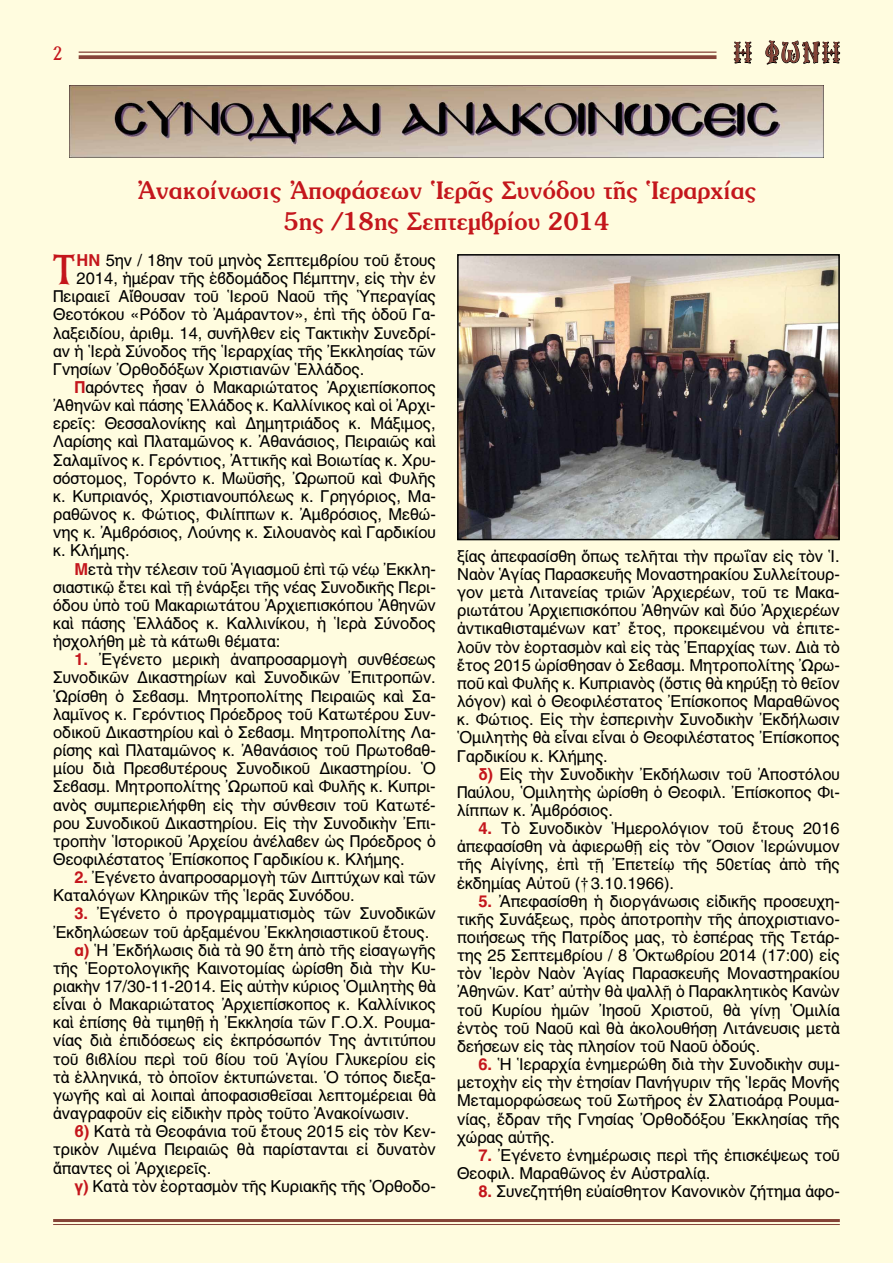
<style>
.page{position:relative;width:893px;height:1263px;background:#fffcdf}
.page>*{position:absolute;margin:0;border:0;box-sizing:border-box;transform-origin:0 0}
.t1{font:42.3px "BYZIMAK";color:#c4161c}
.t2{font:27px "Mg Agia Sofia UC Normal";color:#854337}
.t3{font:24px/30.6px "CTOS Souvenir Medium Test 1";color:#c4161c;text-align:center}
.t4{font:19.5px "BYZIMAK";color:#c4161c}
.t5{font:16.5px/18.1px "CTOS Helvetica Regular Test 1";color:#000;text-align:justify}
.s1{font-family:"CTOS Helvetica Bold Test 1";color:#c4161c}
.s2{font-family:"CTOS New Times Roman Test 1"}
</style>
<div class="page">
<hr style="left:79px;top:52px;width:637px;height:1px;background:#854337">
<svg style="left:79px;top:55px;width:637px;height:4px;background:#8d5043"></svg>
<hr style="left:53px;top:1219px;width:787px;height:3px;background:#854337">
<hr style="left:53px;top:1224px;width:787px;height:1px;background:#854337">
<svg style="left:734px;top:41px;width:18px;height:23px"></svg>
<svg style="left:765px;top:40px;width:75px;height:25px;background:#aba995"></svg>
<img style="left:70px;top:85px;width:753px;height:72px">
<img style="left:460px;top:257px;width:377px;height:280px">
<div style="left:457px;top:254px;width:383px;height:286px;border:2px solid #000"></div>
<p class="t4" style="left:53px;top:42px;width:11px">2</p>
<h2 class="t2" style="left:734px;top:41px;width:108px">Η ΦΩΝΗ</h2>
<h3 class="t3" style="left:137px;top:175px;width:621px">Ἀνακοίνωσις Ἀποφάσεων Ἱερᾶς Συνόδου τῆς Ἱεραρχίας<br>5ης /18ης Σεπτεμβρίου 2014</h3>
<h1 class="t1" style="left:52px;top:244px;width:26px">Τ</h1>
<p class="t5" style="left:77px;top:251px;width:361px"><span class="s1">ΗΝ</span> 5ην / 18ην τοῦ μηνὸς Σεπτεμβρίου τοῦ ἔτους</p>
<p class="t5" style="left:77px;top:269px;width:361px">2014, ἡμέραν τῆς ἑβδομάδος Πέμπτην, εἰς τὴν ἐν</p>
<p class="t5" style="left:53px;top:287px;width:384px">Πειραιεῖ Αἴθουσαν τοῦ Ἱεροῦ Ναοῦ τῆς Ὑπεραγίας</p>
<p class="t5" style="left:53px;top:305px;width:384px">Θεοτόκου «Ρόδον τὸ Ἀμάραντον», ἐπὶ τῆς ὁδοῦ Γα-</p>
<p class="t5" style="left:53px;top:324px;width:384px">λαξειδίου, ἀριθμ. 14, συνῆλθεν εἰς Τακτικὴν Συνεδρί-</p>
<p class="t5" style="left:53px;top:342px;width:384px">αν ἡ Ἱερὰ Σύνοδος τῆς Ἱεραρχίας τῆς Ἐκκλησίας τῶν</p>
<p class="t5" style="left:53px;top:360px;width:313px">Γνησίων Ὀρθοδόξων Χριστιανῶν Ἑλλάδος.</p>
<p class="t5" style="left:74px;top:378px;width:363px"><span class="s1">Π</span>αρόντες ἦσαν ὁ Μακαριώτατος Ἀρχιεπίσκοπος</p>
<p class="t5" style="left:53px;top:396px;width:384px">Ἀθηνῶν καὶ πάσης Ἑλλάδος κ. Καλλίνικος καὶ οἱ Ἀρχι-</p>
<p class="t5" style="left:53px;top:414px;width:384px">ερεῖς: Θεσσαλονίκης καὶ Δημητριάδος κ. Μάξιμος,</p>
<p class="t5" style="left:53px;top:433px;width:384px">Λαρίσης καὶ Πλαταμῶνος κ. Ἀθανάσιος, Πειραιῶς καὶ</p>
<p class="t5" style="left:53px;top:451px;width:384px">Σαλαμῖνος κ. Γερόντιος, Ἀττικῆς καὶ Βοιωτίας κ. Χρυ-</p>
<p class="t5" style="left:53px;top:469px;width:384px">σόστομος, Τορόντο κ. Μωϋσῆς, Ὠρωποῦ καὶ Φυλῆς</p>
<p class="t5" style="left:53px;top:487px;width:384px">κ. Κυπριανός, Χριστιανουπόλεως κ. Γρηγόριος, Μα-</p>
<p class="t5" style="left:53px;top:505px;width:384px">ραθῶνος κ. Φώτιος, Φιλίππων κ. Ἀμβρόσιος, Μεθώ-</p>
<p class="t5" style="left:53px;top:523px;width:384px">νης κ. Ἀμβρόσιος, Λούνης κ. Σιλουανὸς καὶ Γαρδικίου</p>
<p class="t5" style="left:53px;top:541px;width:78px">κ. Κλήμης.</p>
<p class="t5" style="left:74px;top:560px;width:363px"><span class="s1">Μ</span>ετὰ τὴν τέλεσιν τοῦ Ἁγιασμοῦ ἐπὶ τῷ νέῳ Ἐκκλη-</p>
<p class="t5" style="left:53px;top:578px;width:384px">σιαστικῷ ἔτει καὶ τῇ ἐνάρξει τῆς νέας Συνοδικῆς Περι-</p>
<p class="t5" style="left:53px;top:596px;width:384px">όδου ὑπὸ τοῦ Μακαριωτάτου Ἀρχιεπισκόπου Ἀθηνῶν</p>
<p class="t5" style="left:53px;top:614px;width:384px">καὶ πάσης Ἑλλάδος κ. Καλλινίκου, ἡ Ἱερὰ Σύνοδος</p>
<p class="t5" style="left:53px;top:632px;width:229px">ἠσχολήθη μὲ τὰ κάτωθι θέματα:</p>
<p class="t5" style="left:53px;top:650px;width:384px;text-indent:21px"><span class="s1">1.</span> Ἐγένετο μερικὴ ἀναπροσαρμογὴ συνθέσεως Συνοδικῶν Δικαστηρίων καὶ Συνοδικῶν Ἐπιτροπῶν.<br>Ὡρίσθη ὁ Σεβασμ. Μητροπολίτης Πειραιῶς καὶ Σα&shy;λαμῖνος κ. Γερόντιος Πρόεδρος τοῦ Κατωτέρου Συν&shy;οδικοῦ Δικαστηρίου καὶ ὁ Σεβασμ. Μητροπολίτης Λα&shy;ρίσης καὶ Πλαταμῶνος κ. Ἀθανάσιος τοῦ Πρωτοβαθ&shy;μίου διὰ Πρεσβυτέρους Συνοδικοῦ Δικαστηρίου. Ὁ Σεβασμ. Μητροπολίτης Ὠρωποῦ καὶ Φυλῆς κ. Κυπρι&shy;ανὸς συμπεριελήφθη εἰς τὴν σύνθεσιν τοῦ Κατωτέ&shy;ρου Συνοδικοῦ Δικαστηρίου. Εἰς τὴν Συνοδικὴν Ἐπι&shy;τροπὴν Ἱστορικοῦ Ἀρχείου ἀνέλαβεν ὡς Πρόεδρος ὁ Θεοφιλέστατος Ἐπίσκοπος Γαρδικίου κ. Κλήμης.</p>
<p class="t5" style="left:53px;top:868px;width:384px;text-indent:21px"><span class="s1">2.</span> Ἐγένετο ἀναπροσαρμογὴ τῶν Διπτύχων καὶ τῶν<br>Καταλόγων Κληρικῶν τῆς Ἱερᾶς Συνόδου.</p>
<p class="t5" style="left:74px;top:904px;width:363px"><span class="s1">3.</span> Ἐγένετο ὁ προγραμματισμὸς τῶν Συνοδικῶν</p>
<p class="t5" style="left:53px;top:923px;width:378px">Ἐκδηλώσεων τοῦ ἀρξαμένου Ἐκκλησιαστικοῦ ἔτους.</p>
<p class="t5" style="left:74px;top:941px;width:363px"><span class="s1">α)</span> Ἡ Ἐκδήλωσις διὰ τὰ 90 ἔτη ἀπὸ τῆς εἰσαγωγῆς</p>
<p class="t5" style="left:53px;top:959px;width:384px">τῆς Ἑορτολογικῆς Καινοτομίας ὡρίσθη διὰ τὴν Κυ-</p>
<p class="t5" style="left:53px;top:977px;width:384px">ριακὴν 17/30-11-2014. Εἰς αὐτὴν κύριος Ὁμιλητὴς θὰ</p>
<p class="t5" style="left:53px;top:995px;width:384px">εἶναι ὁ Μακαριώτατος Ἀρχιεπίσκοπος κ. Καλλίνικος</p>
<p class="t5" style="left:53px;top:1013px;width:384px">καὶ ἐπίσης θὰ τιμηθῇ ἡ Ἐκκλησία τῶν Γ.Ο.Χ. Ρουμα-</p>
<p class="t5" style="left:53px;top:1031px;width:384px">νίας διὰ ἐπιδόσεως εἰς ἐκπρόσωπόν Της ἀντιτύπου</p>
<p class="t5" style="left:53px;top:1050px;width:384px">τοῦ βιβλίου περὶ τοῦ βίου τοῦ Ἁγίου Γλυκερίου εἰς</p>
<p class="t5" style="left:53px;top:1068px;width:384px">τὰ ἑλληνικά, τὸ ὁποῖον ἐκτυπώνεται. Ὁ τόπος διεξα-</p>
<p class="t5" style="left:53px;top:1086px;width:384px">γωγῆς καὶ αἱ λοιπαὶ ἀποφασισθεῖσαι λεπτομέρειαι θὰ</p>
<p class="t5" style="left:53px;top:1104px;width:358px">ἀναγραφοῦν εἰς εἰδικὴν πρὸς τοῦτο Ἀνακοίνωσιν.</p>
<p class="t5" style="left:74px;top:1122px;width:363px"><span class="s1">β)</span> Κατὰ τὰ Θεοφάνια τοῦ ἔτους 2015 εἰς τὸν Κεν-</p>
<p class="t5" style="left:53px;top:1140px;width:384px">τρικὸν Λιμένα Πειραιῶς θὰ παρίστανται εἰ δυνατὸν</p>
<p class="t5" style="left:53px;top:1159px;width:160px">ἅπαντες οἱ Ἀρχιερεῖς.</p>
<p class="t5" style="left:74px;top:1177px;width:363px"><span class="s1">γ)</span> Κατὰ τὸν ἑορτασμὸν τῆς Κυριακῆς τῆς Ὀρθοδο-</p>
<p class="t5" style="left:457px;top:547px;width:384px">ξίας ἀπεφασίσθη ὅπως τελῆται τὴν πρωΐαν εἰς τὸν Ἱ.<br>Ναὸν Ἁγίας Παρασκευῆς Μοναστηρακίου Συλλείτουρ&shy;γον μετὰ Λιτανείας τριῶν Ἀρχιερέων, τοῦ τε Μακα&shy;ριωτάτου Ἀρχιεπισκόπου Ἀθηνῶν καὶ δύο Ἀρχιερέων ἀντικαθισταμένων κατ’ ἔτος, προκειμένου νὰ ἐπιτε&shy;λοῦν τὸν ἑορτασμὸν καὶ εἰς τὰς Ἐπαρχίας των. Διὰ τὸ ἔτος 2015 ὡρίσθησαν ὁ Σεβασμ. Μητροπολίτης Ὠρω&shy;ποῦ καὶ Φυλῆς κ. Κυπριανὸς (ὅστις θὰ κηρύξῃ τὸ θεῖον λόγον) καὶ ὁ Θεοφιλέστατος Ἐπίσκοπος Μαραθῶνος κ. Φώτιος. Εἰς τὴν ἑσπερινὴν Συνοδικὴν Ἐκδήλωσιν Ὁμιλητὴς θὰ εἶναι εἶναι ὁ Θεοφιλέστατος Ἐπίσκοπος Γαρδικίου κ. Κλήμης.</p>
<p class="t5" style="left:457px;top:765px;width:384px;text-indent:21px"><span class="s1">δ)</span> Εἰς τὴν Συνοδικὴν Ἐκδήλωσιν τοῦ Ἀποστόλου Παύλου, Ὁμιλητὴς ὡρίσθη ὁ Θεοφιλ. Ἐπίσκοπος Φι&shy;λίππων κ. Ἀμβρόσιος.</p>
<p class="t5" style="left:457px;top:819px;width:384px;text-indent:21px"><span class="s1">4.</span> Τὸ Συνοδικὸν Ἡμερολόγιον τοῦ ἔτους 2016 ἀπεφασίσθη νὰ ἀφιερωθῇ εἰς τὸν Ὅσιον Ἱερώνυμον τῆς Αἰγίνης, ἐπὶ τῇ Ἐπετείῳ τῆς 50ετίας ἀπὸ τῆς ἐκδημίας Αὐτοῦ (<span class="s2">†</span>3.10.1966).</p>
<p class="t5" style="left:457px;top:892px;width:384px;text-indent:21px"><span class="s1">5.</span> Ἀπεφασίσθη ἡ διοργάνωσις εἰδικῆς προσευχη&shy;τικῆς Συνάξεως, πρὸς ἀποτροπὴν τῆς ἀποχριστιανο&shy;ποιήσεως τῆς Πατρίδος μας, τὸ ἑσπέρας τῆς Τετάρ&shy;της 25 Σεπτεμβρίου / 8 Ὀκτωβρίου 2014 (17:00) εἰς τὸν Ἱερὸν Ναὸν Ἁγίας Παρασκευῆς Μοναστηρακίου Ἀθηνῶν. Κατ’ αὐτὴν θὰ ψαλλῇ ὁ Παρακλητικὸς Κανὼν τοῦ Κυρίου ἡμῶν Ἰησοῦ Χριστοῦ, θὰ γίνῃ Ὁμιλία ἐντὸς τοῦ Ναοῦ καὶ θὰ ἀκολουθήσῃ Λιτάνευσις μετὰ δεήσεων εἰς τὰς πλησίον τοῦ Ναοῦ ὁδούς.</p>
<p class="t5" style="left:457px;top:1055px;width:384px;text-indent:21px"><span class="s1">6.</span> Ἡ Ἱεραρχία ἐνημερώθη διὰ τὴν Συνοδικὴν συμ&shy;μετοχὴν εἰς τὴν ἐτησίαν Πανήγυριν τῆς Ἱερᾶς Μονῆς Μεταμορφώσεως τοῦ Σωτῆρος ἐν Σλατιοάρᾳ Ρουμα&shy;νίας, ἕδραν τῆς Γνησίας Ὀρθοδόξου Ἐκκλησίας τῆς χώρας αὐτῆς.</p>
<p class="t5" style="left:457px;top:1146px;width:384px;text-indent:21px"><span class="s1">7.</span> Ἐγένετο ἐνημέρωσις περὶ τῆς ἐπισκέψεως τοῦ<br>Θεοφιλ. Μαραθῶνος ἐν Αὐστραλίᾳ.</p>
<p class="t5" style="left:478px;top:1182px;width:363px"><span class="s1">8.</span> Συνεζητήθη εὐαίσθητον Κανονικὸν ζήτημα ἀφο-</p>
</div>
